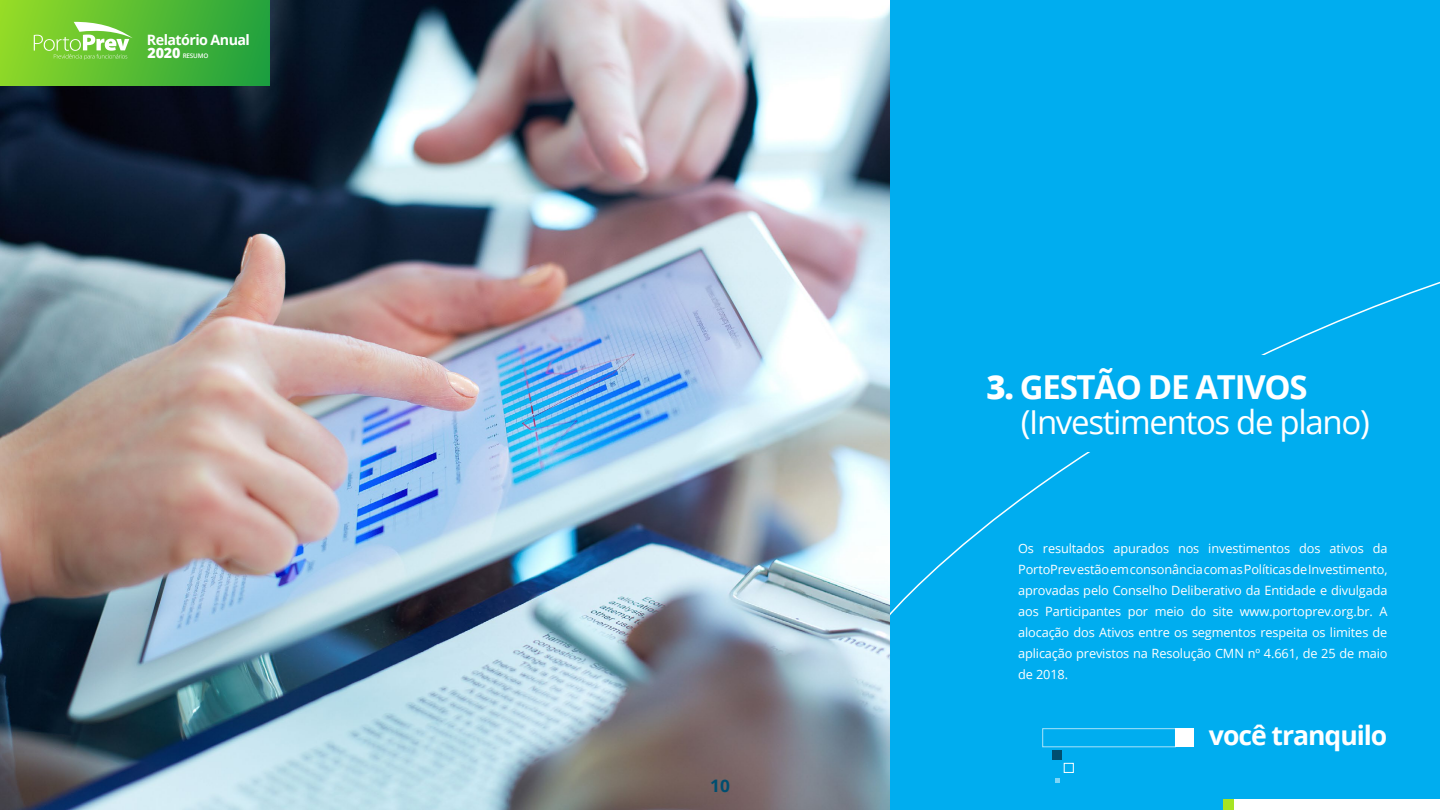
<style>
.page{position:relative;width:1440px;height:810px;background:#00adef}
.page>*{position:absolute;margin:0;border:0;box-sizing:border-box;transform-origin:0 0}
.t1{font:33px/35.2px "Open Sans";letter-spacing:-.04em;color:#fff}
.t2{font:700 26.62px "Open Sans";letter-spacing:-.04em;color:#fff}
.t3{font:700 17.25px "Open Sans";color:#004e70}
.t4{font:700 14.33px "Open Sans";letter-spacing:-.04em;color:#fff}
.t5{font:800 14.25px "Open Sans";color:#fff}
.t6{font:12.75px/21px "Open Sans";letter-spacing:-.01em;color:#fff;text-align:justify}
.t7{font:600 6.3px "Open Sans";letter-spacing:-.02em;color:#fff}
.s1{font-weight:800}
.s2{font-weight:700}
</style>
<div class="page">
<svg style="left:890px;top:281px;width:550px;height:335px"></svg>
<div style="left:986px;top:355px;width:389px;height:97px;background:#00adef"></div>
<div style="left:1234px;top:799px;width:206px;height:11px;background:#fff"></div>
<div style="left:1223px;top:799px;width:11px;height:11px;background:#a6e423"></div>
<div style="left:1175px;top:729px;width:18px;height:18px;background:#fff"></div>
<div style="left:1053px;top:751px;width:9px;height:9px;background:#004e70"></div>
<div style="left:1064px;top:763px;width:10px;height:10px;border:1px solid #fff"></div>
<svg style="left:1055px;top:778px;width:5px;height:5px"></svg>
<img style="left:0;top:0;width:890px;height:810px">
<div style="left:0;top:0;width:269px;height:86px;background:linear-gradient(to right,#92da27,#1fa03f)"></div>
<svg style="left:34px;top:22px;width:99px;height:38px;background:#92d55f"></svg>
<p class="t4" style="left:147px;top:30px;width:104px">Relatório Anual</p>
<p class="t5" style="left:148px;top:42px;width:35px">2020</p>
<p class="t7" style="left:183px;top:51px;width:27px">RESUMO</p>
<h3 class="t3" style="left:710px;top:774px;width:21px">10</h3>
<h1 class="t1" style="left:1021px;top:368px;width:351px;text-indent:-34px"><span class="s1">3.</span> <span class="s2">GESTÃO DE ATIVOS </span>(Investimentos de plano)</h1>
<p class="t6" style="left:1018px;top:538px;width:371px">Os resultados apurados nos investimentos dos ativos da PortoPrev estão em consonância com as Políticas de Investimento, aprovadas pelo Conselho Deliberativo da Entidade e divulgada aos Participantes por meio do site www.portoprev.org.br. A alocação dos Ativos entre os segmentos respeita os limites de aplicação previstos na Resolução CMN nº 4.661, de 25 de maio de 2018.</p>
<h2 class="t2" style="left:1209px;top:716px;width:180px">você tranquilo</h2>
</div>
